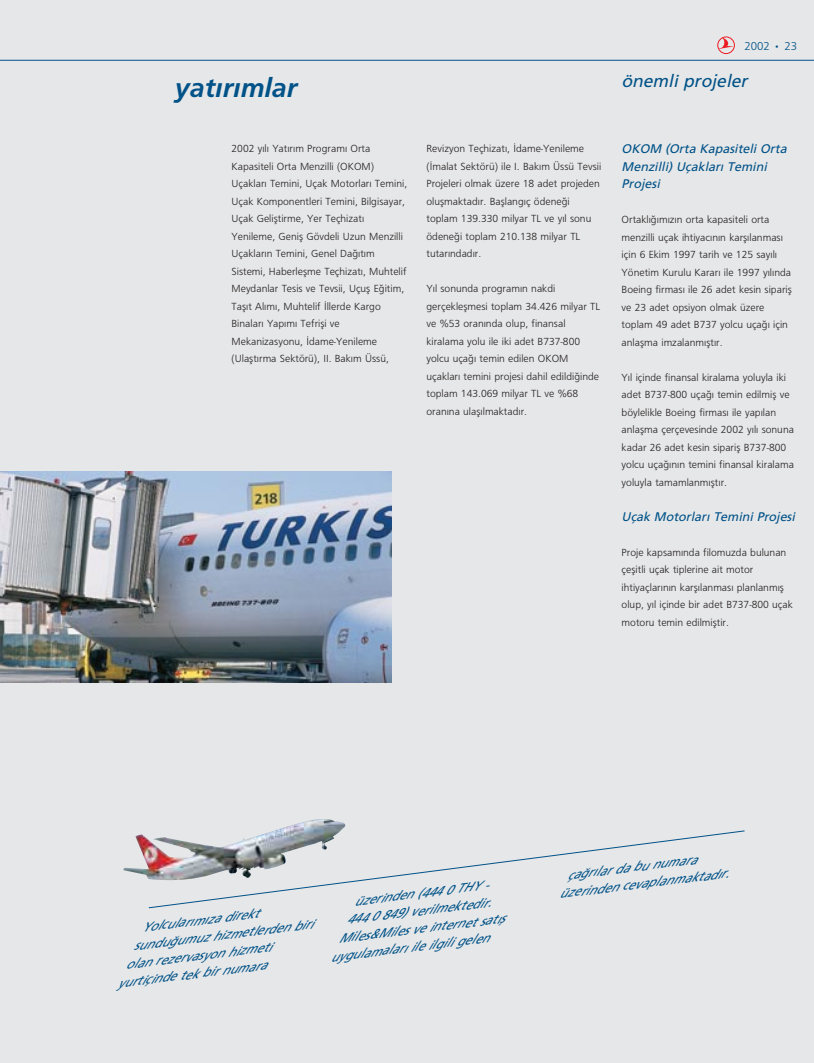
<style>
.page{position:relative;width:814px;height:1063px;background:#fff}
.page>*{position:absolute;margin:0;border:0;box-sizing:border-box;transform-origin:0 0}
.t1{font:italic 700 30px "Frutiger 66";color:#005288}
.t2{font:italic 17.5px "Frutiger 55 Roman";color:#005288}
.t3{font:italic 12.5px/17.5px "Frutiger 55 Roman";color:#005288}
.t4{font:300 12.5px "Frutiger 45";color:#005288}
.t5{font:300 11.25px/17.5px "Frutiger 45";color:#231f20}
</style>
<div class="page">
<div style="left:0;top:0;width:814px;height:1062px;background:#e6e7e8"></div>
<hr style="left:0;top:60px;width:814px;height:1px;background:#005288">
<svg style="left:148px;top:830px;width:597px;height:78px"></svg>
<img style="left:124px;top:819px;width:223px;height:61px">
<img style="left:0;top:471px;width:392px;height:211px">
<svg style="left:719px;top:38px;width:15px;height:11px"></svg>
<div style="left:717px;top:37px;width:18px;height:17px;border:1px solid #ed1c24;border-radius:50%"></div>
<p class="t4" style="left:744px;top:41px;width:54px">2002 • 23</p>
<h1 class="t1" style="left:175px;top:76px;width:124px">yat›r›mlar</h1>
<h2 class="t2" style="left:621px;top:73px;width:131px">önemli projeler</h2>
<p class="t5" style="left:231px;top:141px;width:177px">2002 y›l› Yat›r›m Program› Orta Kapasiteli Orta Menzilli (OKOM)<br>Uçaklar› Temini, Uçak Motorlar› Temini, Uçak Komponentleri Temini, Bilgisayar, Uçak Gelifltirme, Yer Teçhizat› Yenileme, Genifl Gövdeli Uzun Menzilli Uçaklar›n Temini, Genel Da¤›t›m Sistemi, Haberleflme Teçhizat›, Muhtelif Meydanlar Tesis ve Tevsii, Uçufl E¤itim, Tafl›t Al›m›, Muhtelif ‹llerde Kargo Binalar› Yap›m› Tefrifli ve Mekanizasyonu, ‹dame-Yenileme (Ulaflt›rma Sektörü), II. Bak›m Üssü,</p>
<p class="t5" style="left:426px;top:141px;width:176px">Revizyon Teçhizat›, ‹dame-Yenileme (‹malat Sektörü) ile I. Bak›m Üssü Tevsii Projeleri olmak üzere 18 adet projeden oluflmaktad›r. Bafllang›ç ödene¤i toplam 139.330 milyar TL ve y›l sonu ödene¤i toplam 210.138 milyar TL tutar›ndad›r.</p>
<p class="t5" style="left:426px;top:281px;width:175px">Y›l sonunda program›n nakdi gerçekleflmesi toplam 34.426 milyar TL ve %53 oran›nda olup, finansal kiralama yolu ile iki adet B737-800 yolcu uça¤› temin edilen OKOM uçaklar› temini projesi dahil edildi¤inde toplam 143.069 milyar TL ve %68 oran›na ulafl›lmaktad›r.</p>
<p class="t3" style="left:621px;top:141px;width:169px">OKOM (Orta Kapasiteli Orta<br>Menzilli) Uçaklar› Temini<br>Projesi</p>
<p class="t5" style="left:621px;top:212px;width:172px">Ortakl›¤›m›z›n orta kapasiteli orta menzilli uçak ihtiyac›n›n karfl›lanmas› için 6 Ekim 1997 tarih ve 125 say›l› Yönetim Kurulu Karar› ile 1997 y›l›nda Boeing firmas› ile 26 adet kesin siparifl ve 23 adet opsiyon olmak üzere toplam 49 adet B737 yolcu uça¤› için anlaflma imzalanm›flt›r.</p>
<p class="t5" style="left:621px;top:369px;width:174px">Y›l içinde finansal kiralama yoluyla iki adet B737-800 uça¤› temin edilmifl ve böylelikle Boeing firmas› ile yap›lan anlaflma çerçevesinde 2002 y›l› sonuna kadar 26 adet kesin siparifl B737-800 yolcu uça¤›n›n temini finansal kiralama yoluyla tamamlanm›flt›r.</p>
<p class="t3" style="left:621px;top:509px;width:178px">Uçak Motorlar› Temini Projesi</p>
<p class="t5" style="left:621px;top:544px;width:173px">Proje kapsam›nda filomuzda bulunan çeflitli uçak tiplerine ait motor ihtiyaçlar›n›n karfl›lanmas› planlanm›fl olup, y›l içinde bir adet B737-800 uçak motoru temin edilmifltir.</p>
<p class="t3" style="left:140px;top:920px;width:119px;rotate:-7deg">Yolcular›m›za direkt</p>
<p class="t3" style="left:132px;top:938px;width:182px;rotate:-7deg">sundu¤umuz hizmetlerden biri</p>
<p class="t3" style="left:124px;top:957px;width:148px;rotate:-7deg">olan rezervasyon hizmeti</p>
<p class="t3" style="left:116px;top:975px;width:151px;rotate:-7deg">yurtiçinde tek bir numara</p>
<p class="t3" style="left:353px;top:893px;width:136px;rotate:-7deg">üzerinden (444 0 THY -</p>
<p class="t3" style="left:345px;top:912px;width:147px;rotate:-7deg">444 0 849) verilmektedir.</p>
<p class="t3" style="left:337px;top:931px;width:169px;rotate:-7deg">Miles&amp;Miles ve internet sat›fl</p>
<p class="t3" style="left:329px;top:949px;width:161px;rotate:-7deg">uygulamalar› ile ilgili gelen</p>
<p class="t3" style="left:556px;top:869px;width:172px;text-indent:10px;rotate:-7deg">ça¤r›lar da bu numara üzerinden cevaplanmaktad›r.</p>
</div>
